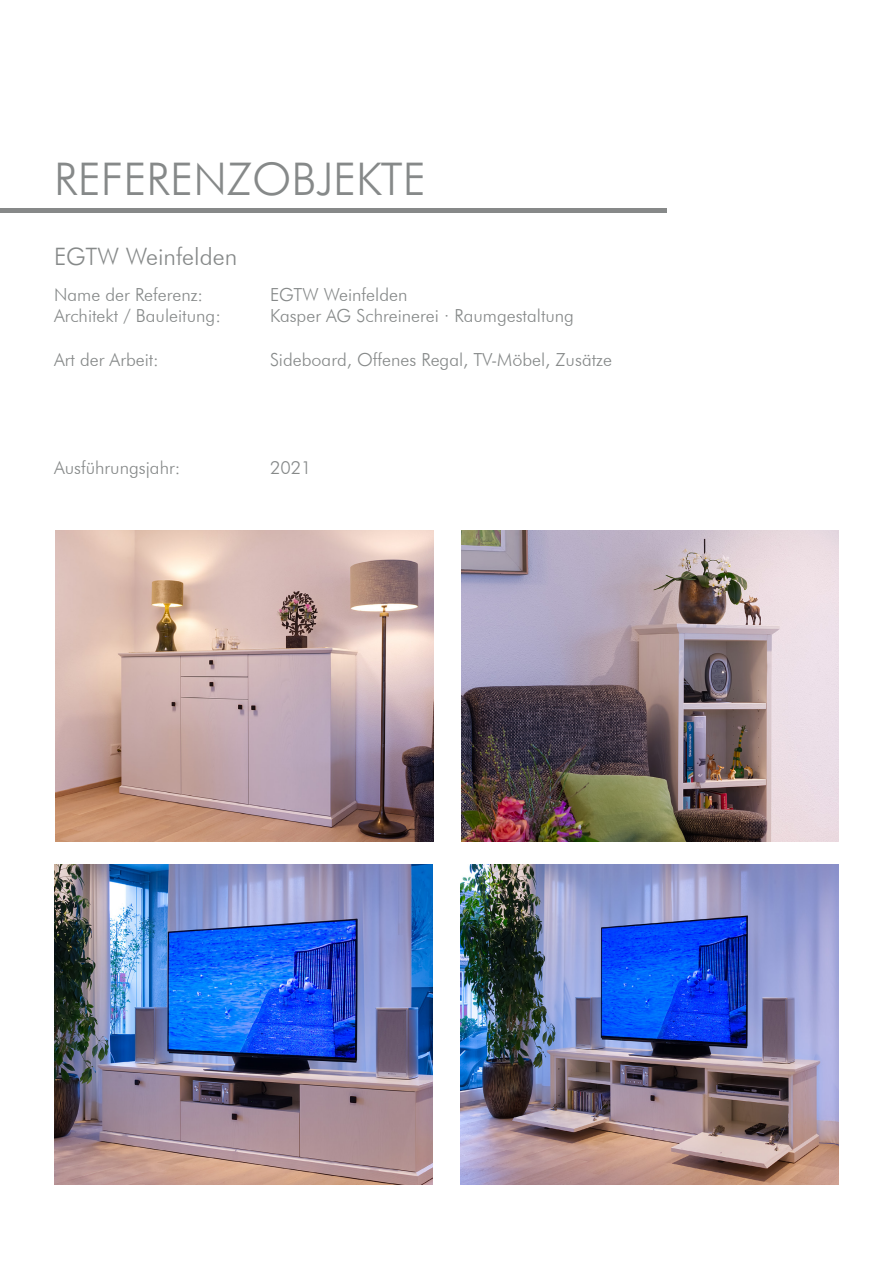
<style>
.page{position:relative;width:893px;height:1263px;background:#fff}
.page>*{position:absolute;margin:0;border:0;box-sizing:border-box;transform-origin:0 0}
.t1{font:300 45px "Futura BT";color:#868989}
.t2{font:300 24px "Futura BT";color:#868989}
.t3{font:300 18px "Futura BT";color:#868989}
</style>
<div class="page">
<img style="left:55px;top:530px;width:379px;height:311px">
<img style="left:54px;top:864px;width:378px;height:320px">
<img style="left:461px;top:864px;width:378px;height:320px">
<div style="left:0;top:208px;width:667px;height:5px;background:#878989"></div>
<img style="left:461px;top:530px;width:377px;height:311px">
<p class="t1" style="left:54px;top:151px;width:373px">REFERENZOBJEKTE</p>
<p class="t2" style="left:54px;top:242px;width:185px">EGTW Weinfelden</p>
<p class="t3" style="left:54px;top:284px;width:151px">Name der Referenz:</p>
<p class="t3" style="left:270px;top:284px;width:139px">EGTW Weinfelden</p>
<p class="t3" style="left:54px;top:305px;width:168px">Architekt / Bauleitung:</p>
<p class="t3" style="left:270px;top:305px;width:306px">Kasper AG Schreinerei · Raumgestaltung</p>
<p class="t3" style="left:54px;top:348px;width:106px">Art der Arbeit:</p>
<p class="t3" style="left:270px;top:348px;width:343px">Sideboard, Offenes Regal, TV-Möbel, Zusätze</p>
<p class="t3" style="left:54px;top:456px;width:128px">Ausführungsjahr:</p>
<p class="t3" style="left:270px;top:456px;width:43px">2021</p>
</div>
